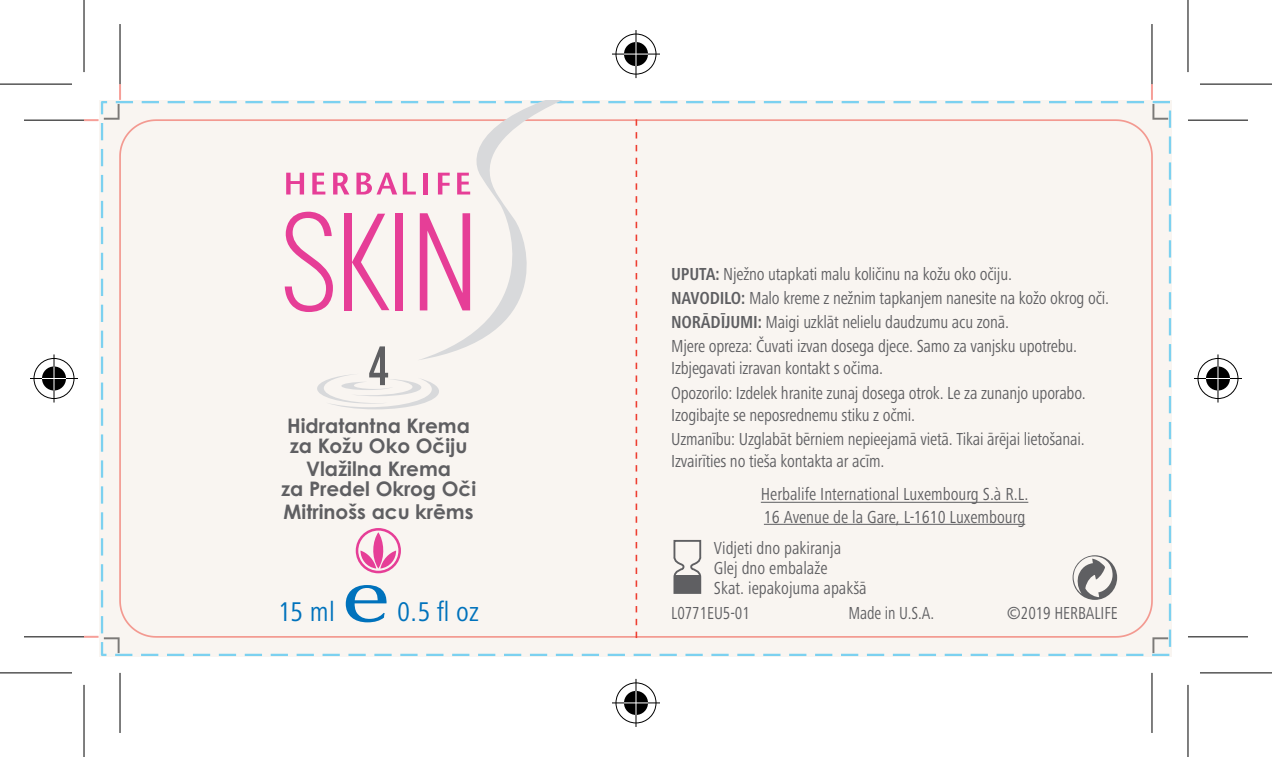
<style>
.page{position:relative;width:1272px;height:757px;background:#fff}
.page>*{position:absolute;margin:0;border:0;box-sizing:border-box;transform-origin:0 0}
.t1{font:500 74px "Optima";color:#0072bc;scale:1.2 1}
.t2{font:500 55.2px "Gotham Condensed";color:#5f5f62}
.t3{font:condensed 28px "Frutiger Next LTW1 G";color:#0072bc}
.t4{font:700 20px/20px "Century Gothic Pro";color:#5f5f62}
.t5{font:condensed 18px/24.4px "Frutiger Next LTW1 G";letter-spacing:-.01em;color:#5f5f62;scale:.95 1}
.t6{font:condensed 18px "Frutiger Next LTW1 G";letter-spacing:-.01em;color:#5f5f62;scale:.9 1}
.t7{font:condensed 18px "Frutiger Next LTW1 G";letter-spacing:-.01em;color:#5f5f62}
.s1{font-weight:700}
</style>
<div class="page">
<div style="left:100px;top:100px;width:1072px;height:556px;background:#f9f5f1"></div>
<svg style="left:1151px;top:84px;width:17px;height:36px"></svg>
<svg style="left:84px;top:84px;width:37px;height:37px"></svg>
<svg style="left:84px;top:635px;width:36px;height:17px"></svg>
<svg style="left:636px;top:119px;width:1px;height:518px"></svg>
<svg style="left:418px;top:100px;width:188px;height:260px;fill:#f9f5f1"></svg>
<svg style="left:317px;top:373px;width:122px;height:36px"></svg>
<svg style="left:286px;top:172px;width:18px;height:22px"></svg>
<svg style="left:312px;top:172px;width:13px;height:22px"></svg>
<svg style="left:333px;top:172px;width:16px;height:22px"></svg>
<svg style="left:356px;top:172px;width:41px;height:22px"></svg>
<svg style="left:403px;top:172px;width:13px;height:22px"></svg>
<hr style="left:423px;top:172px;width:4px;height:22px;background:#e63e97">
<svg style="left:438px;top:172px;width:12px;height:22px"></svg>
<svg style="left:457px;top:172px;width:13px;height:22px"></svg>
<svg style="left:285px;top:211px;width:48px;height:101px"></svg>
<div style="left:395px;top:213px;width:8px;height:97px;background:#e63e97"></div>
<svg style="left:420px;top:213px;width:50px;height:97px"></svg>
<div style="left:344px;top:213px;width:7px;height:97px;background:#e63e97"></div>
<svg style="left:352px;top:213px;width:37px;height:97px"></svg>
<svg style="left:356px;top:527px;width:45px;height:46px"></svg>
<hr style="left:761px;top:501px;width:267px;height:1px;background:#5f5f62">
<hr style="left:764px;top:523px;width:261px;height:1px;background:#5f5f62">
<svg style="left:672px;top:538px;width:30px;height:56px"></svg>
<div style="left:674px;top:575px;width:26px;height:17px;background:#5f5f62"></div>
<svg style="left:1072px;top:555px;width:45px;height:44px"></svg>
<div style="left:24px;top:634px;width:60px;height:5px;background:#a7a7a7"></div>
<div style="left:1188px;top:634px;width:60px;height:5px;background:#a7a7a7"></div>
<svg style="left:1152px;top:24px;width:1px;height:60px"></svg>
<svg style="left:1152px;top:672px;width:1px;height:60px"></svg>
<hr style="left:24px;top:119px;width:60px;height:2px;background:#000">
<hr style="left:1188px;top:119px;width:60px;height:2px;background:#000">
<hr style="left:24px;top:635px;width:60px;height:2px;background:#000">
<hr style="left:1188px;top:635px;width:60px;height:2px;background:#000">
<hr style="left:119px;top:24px;width:2px;height:60px;background:#000">
<hr style="left:119px;top:672px;width:2px;height:60px;background:#000">
<hr style="left:1151px;top:24px;width:1px;height:60px;background:#000">
<hr style="left:1151px;top:672px;width:1px;height:60px;background:#000">
<div style="left:0;top:670px;width:72px;height:5px;background:#9b9b9b"></div>
<div style="left:1200px;top:670px;width:72px;height:5px;background:#9b9b9b"></div>
<svg style="left:1188px;top:0;width:1px;height:72px"></svg>
<svg style="left:1188px;top:684px;width:1px;height:72px"></svg>
<hr style="left:0;top:83px;width:72px;height:2px;background:#000">
<hr style="left:1200px;top:83px;width:72px;height:2px;background:#000">
<hr style="left:0;top:671px;width:72px;height:2px;background:#000">
<hr style="left:1200px;top:671px;width:72px;height:2px;background:#000">
<hr style="left:83px;top:0;width:2px;height:72px;background:#000">
<hr style="left:83px;top:684px;width:2px;height:72px;background:#000">
<hr style="left:1187px;top:0;width:1px;height:72px;background:#000">
<hr style="left:1187px;top:684px;width:1px;height:72px;background:#000">
<div style="left:613px;top:32px;width:45px;height:45px;border:5px solid #fff;border-radius:50%"></div>
<div style="left:612px;top:52px;width:48px;height:5px;background:#fff"></div>
<div style="left:633px;top:30px;width:5px;height:48px;background:#fff"></div>
<div style="left:621px;top:40px;width:29px;height:29px;border:5px solid #fff;border-radius:50%"></div>
<div style="left:615px;top:34px;width:41px;height:41px;border:1px solid #000;border-radius:50%"></div>
<hr style="left:612px;top:53px;width:48px;height:2px;background:#000">
<hr style="left:635px;top:30px;width:2px;height:48px;background:#000">
<div style="left:624px;top:42px;width:24px;height:24px;background:#000;border-radius:50%"></div>
<hr style="left:624px;top:53px;width:24px;height:2px;background:#fff">
<hr style="left:635px;top:42px;width:2px;height:24px;background:#fff">
<div style="left:613px;top:680px;width:45px;height:45px;border:5px solid #fff;border-radius:50%"></div>
<svg style="left:612px;top:700px;width:48px;height:5px"></svg>
<div style="left:633px;top:678px;width:5px;height:48px;background:#fff"></div>
<div style="left:621px;top:688px;width:29px;height:29px;border:5px solid #fff;border-radius:50%"></div>
<div style="left:615px;top:682px;width:41px;height:41px;border:1px solid #000;border-radius:50%"></div>
<hr style="left:612px;top:701px;width:48px;height:2px;background:#000">
<hr style="left:635px;top:678px;width:2px;height:48px;background:#000">
<div style="left:624px;top:690px;width:24px;height:24px;background:#000;border-radius:50%"></div>
<hr style="left:624px;top:701px;width:24px;height:2px;background:#fff">
<hr style="left:635px;top:690px;width:2px;height:24px;background:#fff">
<div style="left:32px;top:356px;width:44px;height:45px;border:5px solid #fff;border-radius:50%"></div>
<div style="left:30px;top:376px;width:48px;height:5px;background:#fff"></div>
<hr style="left:52px;top:354px;width:4px;height:48px;background:#fff">
<div style="left:40px;top:364px;width:28px;height:29px;border:5px solid #fff;border-radius:50%"></div>
<div style="left:34px;top:358px;width:40px;height:41px;border:1px solid #000;border-radius:50%"></div>
<hr style="left:30px;top:377px;width:48px;height:2px;background:#000">
<hr style="left:53px;top:354px;width:2px;height:48px;background:#000">
<div style="left:42px;top:366px;width:24px;height:24px;background:#000;border-radius:50%"></div>
<hr style="left:42px;top:377px;width:24px;height:2px;background:#fff">
<hr style="left:53px;top:366px;width:2px;height:24px;background:#fff">
<div style="left:1195px;top:356px;width:45px;height:45px;border:5px solid #fff;border-radius:50%"></div>
<div style="left:1194px;top:376px;width:48px;height:5px;background:#fff"></div>
<svg style="left:1215px;top:354px;width:5px;height:48px"></svg>
<div style="left:1203px;top:364px;width:29px;height:29px;border:5px solid #fff;border-radius:50%"></div>
<div style="left:1197px;top:358px;width:41px;height:41px;border:1px solid #000;border-radius:50%"></div>
<hr style="left:1194px;top:377px;width:48px;height:2px;background:#000">
<hr style="left:1217px;top:354px;width:1px;height:48px;background:#000">
<div style="left:1206px;top:366px;width:24px;height:24px;background:#000;border-radius:50%"></div>
<hr style="left:1206px;top:377px;width:24px;height:2px;background:#fff">
<svg style="left:1217px;top:366px;width:1px;height:24px"></svg>
<h2 class="t2" style="left:368px;top:333px;width:22px">4</h2>
<p class="t4" style="left:287px;top:414px;width:184px">Hidratantna Krema za Kožu Oko Očiju</p>
<p class="t4" style="left:281px;top:457px;width:197px;text-align:center">Vlažilna Krema<br>za Predel Okrog Oči</p>
<p class="t4" style="left:284px;top:500px;width:191px">Mitrinošs acu krēms</p>
<h3 class="t3" style="left:278px;top:595px;width:58px">15 ml</h3>
<h1 class="t1" style="left:341px;top:554px;width:43px">e</h1>
<h3 class="t3" style="left:397px;top:595px;width:83px">0.5 fl oz</h3>
<p class="t5" style="left:671px;top:261px;width:462px"><span class="s1">UPUTA:</span> Nježno utapkati malu količinu na kožu oko očiju.<br><span class="s1">NAVODILO:</span> Malo kreme z nežnim tapkanjem nanesite na kožo okrog oči.<br><span class="s1">NORĀDĪJUMI:</span> Maigi uzklāt nelielu daudzumu acu zonā.<br>Mjere opreza: Čuvati izvan dosega djece. Samo za vanjsku upotrebu.</p>
<p class="t5" style="left:671px;top:356px;width:438px">Izbjegavati izravan kontakt s očima.<br>Opozorilo: Izdelek hranite zunaj dosega otrok. Le za zunanjo uporabo.</p>
<p class="t5" style="left:671px;top:402px;width:437px">Izogibajte se neposrednemu stiku z očmi.<br>Uzmanību: Uzglabāt bērniem nepieejamā vietā. Tikai ārējai lietošanai.</p>
<p class="t5" style="left:761px;top:444px;width:283px;line-height:33.2px;text-indent:-90px">Izvairīties no tieša kontakta ar acīm.<br>Herbalife International Luxembourg S.à R.L.</p>
<p class="t5" style="left:714px;top:500px;width:329px;line-height:31.2px;text-indent:50px">16 Avenue de la Gare, L-1610 Luxembourg<br>Vidjeti dno pakiranja</p>
<p class="t5" style="left:714px;top:557px;width:162px;line-height:20px">Glej dno embalaže<br>Skat. iepakojuma apakšā</p>
<p class="t6" style="left:671px;top:602px;width:89px">L0771EU5-01</p>
<p class="t6" style="left:848px;top:602px;width:97px">Made in U.S.A.</p>
<p class="t7" style="left:1007px;top:602px;width:113px">©2019 HERBALIFE</p>
</div>
